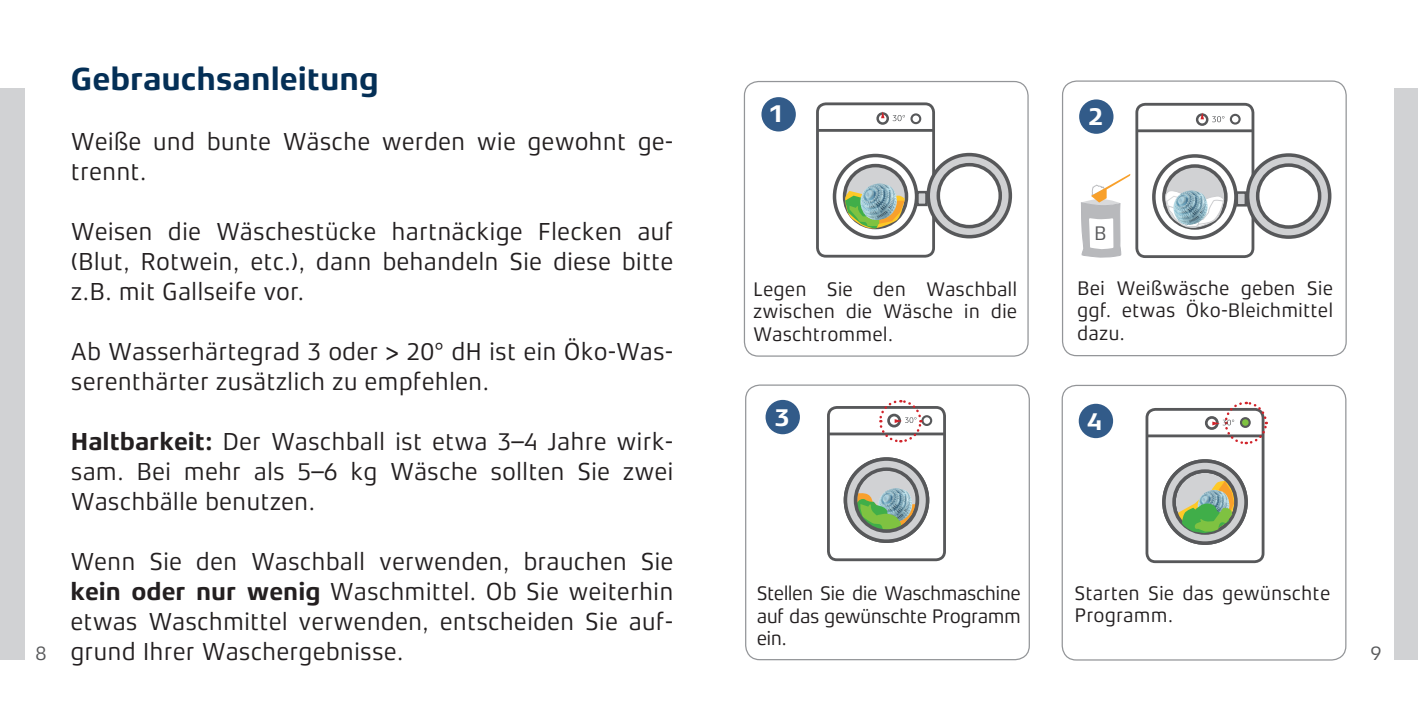
<style>
.page{position:relative;width:1418px;height:709px;background:#fff}
.page>*{position:absolute;margin:0;border:0;box-sizing:border-box;transform-origin:0 0}
.t1{font:700 32.5px "Xenois Sans Pro";color:#042f56}
.t2{font:25px/30px "Xenois Sans Pro";color:#231f20;text-align:justify}
.t3{font:700 25px "Xenois Sans Pro";color:#fff}
.t4{font:20px/22.5px "Xenois Sans Pro";color:#231f20;text-align:justify}
.t5{font:20px "Xenois Sans Pro";color:#57585a}
.s1{font-weight:700}
</style>
<div class="page">
<div style="left:1394px;top:89px;width:23px;height:571px;background:#d1d2d4"></div>
<div style="left:743px;top:81px;width:285px;height:276px;border:1px solid #939598;border-radius:14px"></div>
<div style="left:816px;top:102px;width:119px;height:155px;border:3px solid #57585a;border-radius:8px"></div>
<hr style="left:817px;top:129px;width:116px;height:3px;background:#57585a">
<div style="left:832px;top:154px;width:86px;height:85px;border:4px solid #57585a;border-radius:50%"></div>
<div style="left:844px;top:166px;width:62px;height:61px;background:#d1d2d4;border-radius:50%"></div>
<div style="left:842px;top:164px;width:66px;height:65px;border:4px solid #57585a;border-radius:50%"></div>
<div style="left:910px;top:113px;width:11px;height:11px;border:2px solid #57585a;border-radius:50%"></div>
<div style="left:1061px;top:385px;width:285px;height:275px;border:1px solid #939598;border-radius:14px"></div>
<div style="left:761px;top:97px;width:34px;height:34px;background:#325b89;border-radius:50%"></div>
<div style="left:1078px;top:404px;width:35px;height:34px;background:#325b89;border-radius:50%"></div>
<svg style="left:928px;top:155px;width:82px;height:82px;fill:#cfd0d2"></svg>
<div style="left:926px;top:153px;width:86px;height:85px;border:4px solid #57585a;border-radius:50%"></div>
<div style="left:938px;top:165px;width:62px;height:62px;background:#fff;border-radius:50%"></div>
<div style="left:936px;top:163px;width:66px;height:65px;border:4px solid #57585a;border-radius:50%"></div>
<div style="left:916px;top:191px;width:11px;height:15px;background:#cfd0d2;border:2px solid #57585a"></div>
<svg style="left:845px;top:191px;width:59px;height:37px"></svg>
<svg style="left:892px;top:115px;width:13px;height:6px"></svg>
<div style="left:876px;top:112px;width:13px;height:13px;border:2px solid #57585a;border-radius:50%"></div>
<svg style="left:881px;top:111px;width:3px;height:7px"></svg>
<div style="left:1145px;top:408px;width:119px;height:155px;border:3px solid #57585a;border-radius:8px"></div>
<hr style="left:1146px;top:434px;width:116px;height:3px;background:#57585a">
<img style="left:860px;top:183px;width:37px;height:37px">
<div style="left:745px;top:384px;width:284px;height:276px;border:1px solid #939598;border-radius:14px"></div>
<div style="left:765px;top:400px;width:35px;height:34px;background:#325b89;border-radius:50%"></div>
<div style="left:827px;top:406px;width:119px;height:155px;border:3px solid #57585a;border-radius:8px"></div>
<hr style="left:828px;top:432px;width:116px;height:3px;background:#57585a">
<div style="left:921px;top:415px;width:11px;height:11px;border:2px solid #57585a;border-radius:50%"></div>
<svg style="left:877px;top:400px;width:46px;height:43px"></svg>
<div style="left:1061px;top:80px;width:285px;height:276px;border:1px solid #939598;border-radius:14px"></div>
<div style="left:1079px;top:99px;width:34px;height:35px;background:#325b89;border-radius:50%"></div>
<div style="left:1135px;top:103px;width:119px;height:155px;border:3px solid #57585a;border-radius:8px"></div>
<hr style="left:1136px;top:129px;width:116px;height:3px;background:#57585a">
<div style="left:1152px;top:154px;width:85px;height:86px;border:4px solid #57585a;border-radius:50%"></div>
<div style="left:1163px;top:166px;width:62px;height:62px;background:#d1d2d4;border-radius:50%"></div>
<div style="left:1162px;top:164px;width:65px;height:66px;border:4px solid #57585a;border-radius:50%"></div>
<div style="left:1229px;top:114px;width:11px;height:11px;border:2px solid #57585a;border-radius:50%"></div>
<svg style="left:1247px;top:155px;width:82px;height:82px;fill:#cfd0d2"></svg>
<div style="left:1245px;top:153px;width:86px;height:86px;border:4px solid #57585a;border-radius:50%"></div>
<div style="left:1257px;top:165px;width:62px;height:62px;background:#fff;border-radius:50%"></div>
<div style="left:1255px;top:163px;width:66px;height:66px;border:4px solid #57585a;border-radius:50%"></div>
<div style="left:1235px;top:191px;width:12px;height:15px;background:#cfd0d2;border:2px solid #57585a"></div>
<svg style="left:1164px;top:188px;width:60px;height:40px"></svg>
<svg style="left:1081px;top:174px;width:49px;height:84px"></svg>
<img style="left:1173px;top:190px;width:34px;height:35px">
<svg style="left:843px;top:457px;width:87px;height:86px"></svg>
<svg style="left:1162px;top:459px;width:86px;height:86px"></svg>
<div style="left:0;top:89px;width:25px;height:571px;background:#d1d2d4"></div>
<div style="left:1204px;top:416px;width:14px;height:14px;border:3px solid #57585a;border-radius:50%"></div>
<svg style="left:1212px;top:401px;width:56px;height:44px"></svg>
<svg style="left:1212px;top:116px;width:12px;height:6px"></svg>
<div style="left:1195px;top:113px;width:13px;height:13px;border:2px solid #57585a;border-radius:50%"></div>
<svg style="left:1200px;top:113px;width:3px;height:6px"></svg>
<h1 class="t1" style="left:71px;top:60px;width:309px">Gebrauchsanleitung</h1>
<p class="t2" style="left:71px;top:126px;width:604px">Weiße und bunte Wäsche werden wie gewohnt ge&shy;trennt.</p>
<p class="t2" style="left:71px;top:216px;width:604px">Weisen die Wäschestücke hartnäckige Flecken auf (Blut, Rotwein, etc.), dann behandeln Sie diese bitte z.B. mit Gallseife vor.</p>
<p class="t2" style="left:71px;top:336px;width:604px">Ab Wasserhärtegrad 3 oder &gt; 20° dH ist ein Öko-Was&shy;serenthärter zusätzlich zu empfehlen.</p>
<p class="t2" style="left:71px;top:426px;width:604px"><span class="s1">Haltbarkeit:</span> Der Waschball ist etwa 3–4 Jahre wirk&shy;sam. Bei mehr als 5–6 kg Wäsche sollten Sie zwei Waschbälle benutzen.</p>
<p class="t3" style="left:768px;top:100px;width:17px">1</p>
<p class="t3" style="left:1087px;top:102px;width:17px">2</p>
<p class="t5" style="left:1094px;top:222px;width:14px">B</p>
<p class="t4" style="left:753px;top:278px;width:266px">Legen Sie den Waschball zwischen die Wäsche in die Waschtrommel.</p>
<p class="t4" style="left:1077px;top:276px;width:257px">Bei Weißwäsche geben Sie ggf. etwas Öko-Bleichmittel dazu.</p>
<p class="t3" style="left:774px;top:403px;width:17px">3</p>
<p class="t3" style="left:1086px;top:407px;width:17px">4</p>
<p class="t2" style="left:70px;top:546px;width:604px">Wenn Sie den Waschball verwenden, brauchen Sie <span class="s1">kein oder nur wenig</span> Waschmittel. Ob Sie weiterhin etwas Waschmittel verwenden, entscheiden Sie auf&shy;grund Ihrer Waschergebnisse.</p>
<p class="t4" style="left:1074px;top:581px;width:257px">Starten Sie das gewünschte<br>Programm.</p>
<p class="t4" style="left:756px;top:582px;width:266px">Stellen Sie die Waschmaschine auf das gewünschte Programm ein.</p>
<p class="t5" style="left:35px;top:642px;width:13px">8</p>
<p class="t5" style="left:1370px;top:642px;width:13px">9</p>
</div>
